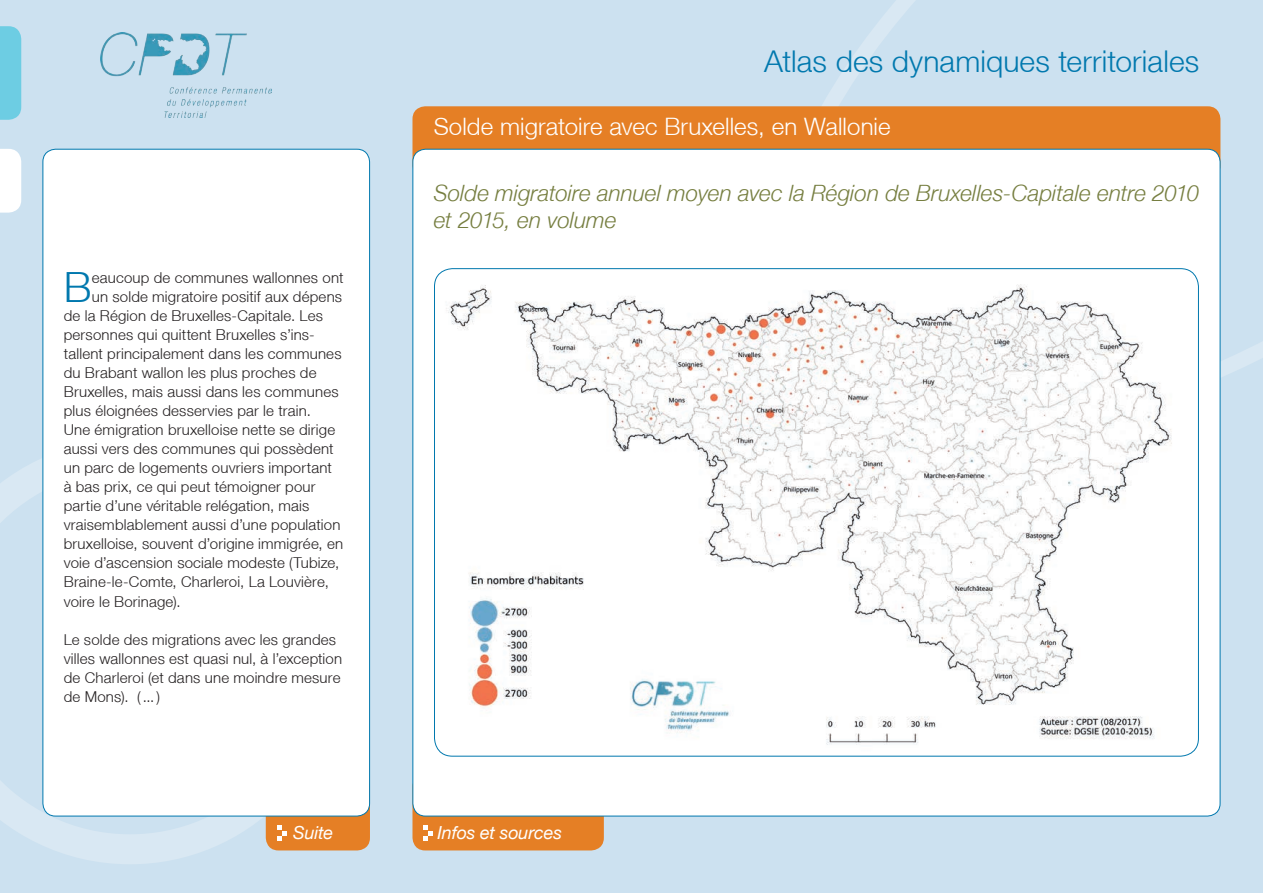
<style>
.page{position:relative;width:1263px;height:893px;background:#cce1f0}
.page>*{position:absolute;margin:0;border:0;box-sizing:border-box;transform-origin:0 0}
.t1{font:300 41.7px "Helvetica Neue LT";color:#0078ae}
.t2{font:300 30px "Helvetica Neue LT";letter-spacing:.005em;color:#0078ae}
.t3{font:300 24px "Helvetica Neue LT";letter-spacing:.005em;color:#fff}
.t4{font:italic 300 22.5px/27px "Helvetica Neue LT";color:#767e40}
.t5{font:italic 18px "Helvetica Neue LT";letter-spacing:-.01em;color:#fff}
.t6{font:300 15px/19px "Helvetica Neue LT";letter-spacing:.015em;color:#231f20}
</style>
<div class="page">
<svg style="left:0;top:439px;width:343px;height:425px"></svg>
<svg style="left:822px;top:0;width:441px;height:437px"></svg>
<div style="left:412px;top:106px;width:808px;height:72px;background:#e57f25;border-radius:13px"></div>
<img style="left:100px;top:32px;width:171px;height:85px">
<div style="left:0;top:26px;width:21px;height:94px;background:#6dcde3"></div>
<svg style="left:0;top:149px;width:21px;height:64px"></svg>
<div style="left:412px;top:774px;width:192px;height:76px;background:#e57f25;border-radius:13px"></div>
<div style="left:413px;top:149px;width:807px;height:667px;background:#fff;border-radius:13px"></div>
<svg style="left:423px;top:826px;width:10px;height:14px"></svg>
<div style="left:266px;top:774px;width:104px;height:76px;background:#e57f25;border-radius:13px"></div>
<svg style="left:277px;top:826px;width:10px;height:14px"></svg>
<div style="left:43px;top:149px;width:327px;height:667px;background:#fff;border-radius:13px"></div>
<img style="left:434px;top:269px;width:752px;height:487px">
<h2 class="t2" style="left:764px;top:43px;width:436px">Atlas des dynamiques territoriales</h2>
<h3 class="t3" style="left:434px;top:112px;width:458px">Solde migratoire avec Bruxelles, en Wallonie</h3>
<h1 class="t1" style="left:64px;top:261px;width:29px">B</h1>
<p class="t6" style="left:92px;top:267px;width:253px">eaucoup de communes wallonnes ont</p>
<p class="t6" style="left:92px;top:286px;width:252px">un solde migratoire positif aux dépens</p>
<p class="t6" style="left:64px;top:306px;width:261px">de la Région de Bruxelles-Capitale. Les</p>
<p class="t6" style="left:64px;top:325px;width:253px">personnes qui quittent Bruxelles s’ins-</p>
<p class="t6" style="left:64px;top:344px;width:279px">tallent principalement dans les communes</p>
<p class="t6" style="left:64px;top:363px;width:254px">du Brabant wallon les plus proches de</p>
<p class="t6" style="left:64px;top:382px;width:276px">Bruxelles, mais aussi dans les communes</p>
<p class="t6" style="left:64px;top:401px;width:249px">plus éloignées desservies par le train.</p>
<p class="t6" style="left:64px;top:420px;width:273px">Une émigration bruxelloise nette se dirige</p>
<p class="t6" style="left:64px;top:439px;width:271px">aussi vers des communes qui possèdent</p>
<p class="t6" style="left:64px;top:458px;width:270px">un parc de logements ouvriers important</p>
<p class="t6" style="left:64px;top:477px;width:253px">à bas prix, ce qui peut témoigner pour</p>
<p class="t6" style="left:64px;top:496px;width:247px">partie d’une véritable relégation, mais</p>
<p class="t6" style="left:64px;top:515px;width:278px">vraisemblablement aussi d’une population</p>
<p class="t6" style="left:64px;top:534px;width:281px">bruxelloise, souvent d’origine immigrée, en</p>
<p class="t6" style="left:64px;top:553px;width:277px">voie d’ascension sociale modeste (Tubize,</p>
<p class="t6" style="left:64px;top:572px;width:267px">Braine-le-Comte, Charleroi, La Louvière,</p>
<p class="t6" style="left:64px;top:591px;width:118px">voire le Borinage).</p>
<p class="t6" style="left:64px;top:629px;width:280px">Le solde des migrations avec les grandes villes wallonnes est quasi nul, à l’exception de Charleroi (et dans une moindre mesure de Mons). (...)</p>
<h3 class="t4" style="left:434px;top:179px;width:767px">Solde migratoire annuel moyen avec la Région de Bruxelles-Capitale entre 2010 et 2015, en volume</h3>
<p class="t5" style="left:293px;top:822px;width:42px">Suite</p>
<p class="t5" style="left:437px;top:822px;width:126px">Infos et sources</p>
</div>
